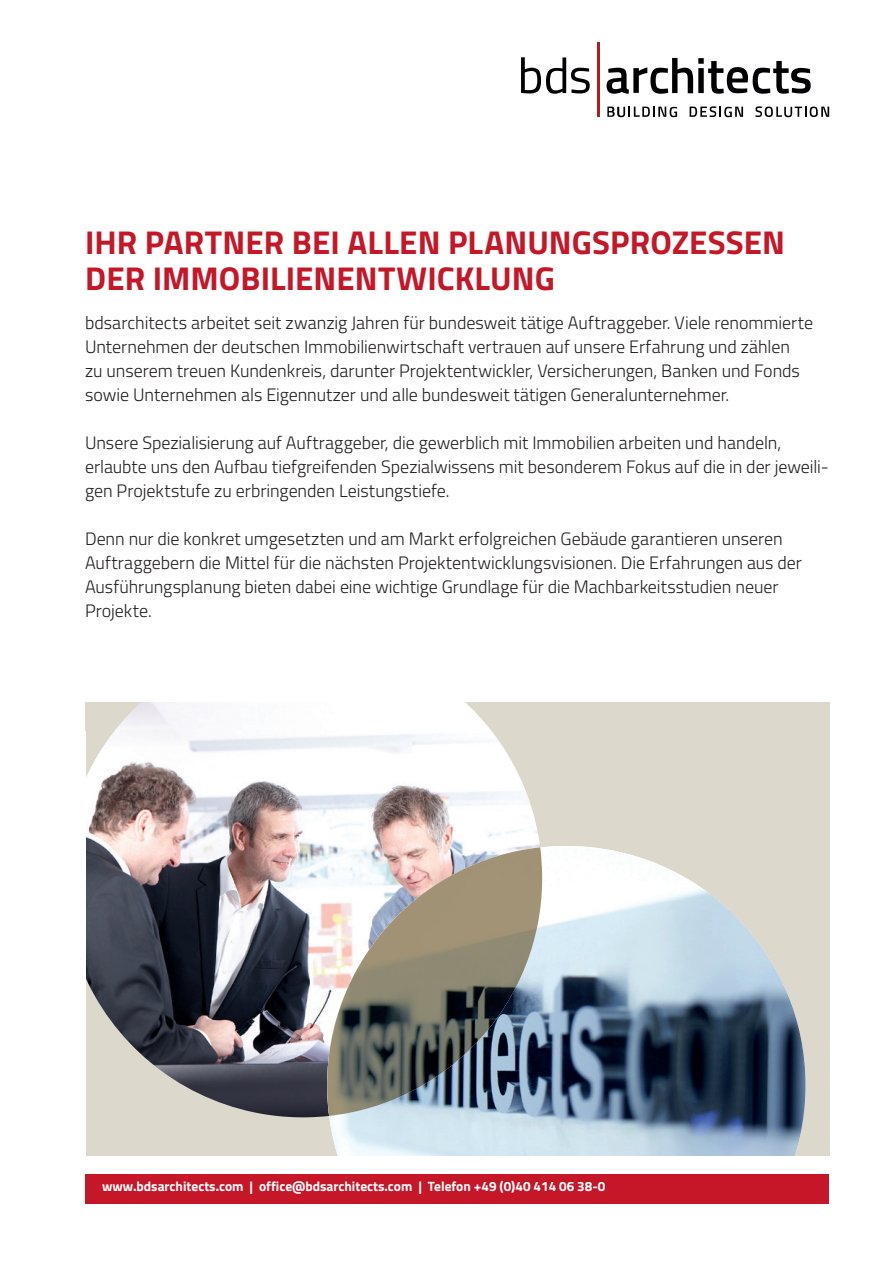
<style>
.page{position:relative;width:893px;height:1263px;background:#fff}
.page>*{position:absolute;margin:0;border:0;box-sizing:border-box;transform-origin:0 0}
.t1{font:700 33px/36px "Titillium";letter-spacing:.005em;color:#c51727}
.t2{font:300 18px/24px "Titillium";letter-spacing:-.005em;color:#231f20}
.t3{font:700 13.5px "Titillium";color:#fff}
</style>
<div class="page">
<svg style="left:86px;top:702px;width:743px;height:454px"></svg>
<img style="left:85px;top:702px;width:107px;height:173px">
<img style="left:327px;top:846px;width:478px;height:310px">
<div style="left:85px;top:1174px;width:743px;height:29px;background:#c51727"></div>
<svg style="left:607px;top:107px;width:70px;height:10px"></svg>
<svg style="left:690px;top:106px;width:53px;height:11px"></svg>
<svg style="left:755px;top:106px;width:74px;height:11px"></svg>
<svg style="left:521px;top:57px;width:69px;height:37px"></svg>
<svg style="left:607px;top:58px;width:204px;height:36px"></svg>
<hr style="left:597px;top:43px;width:2px;height:74px;background:#ad1e29">
<h1 class="t1" style="left:85px;top:223px;width:701px">IHR PARTNER BEI ALLEN PLANUNGSPROZESSEN<br>DER IMMOBILIENENTWICKLUNG</h1>
<p class="t2" style="left:85px;top:310px;width:730px">bdsarchitects arbeitet seit zwanzig Jahren für bundesweit tätige Auftraggeber. Viele renommierte Unternehmen der deutschen Immobilienwirtschaft vertrauen auf unsere Erfahrung und zählen<br>zu unserem treuen Kundenkreis, darunter Projektentwickler, Versicherungen, Banken und Fonds sowie Unternehmen als Eigennutzer und alle bundes weit tätigen Generalunternehmer.</p>
<p class="t2" style="left:85px;top:430px;width:745px">Unsere Spezialisierung auf Auftraggeber, die gewerblich mit Immobilien arbeiten und handeln, erlaubte uns den Aufbau tiefgreifenden Spezialwissens mit besonderem Fokus auf die in der jeweili&shy;gen Projektstufe zu erbringenden Leistungstiefe.</p>
<p class="t2" style="left:85px;top:526px;width:718px">Denn nur die konkret umgesetzten und am Markt erfolgreichen Gebäude garantieren unseren Auftrag gebern die Mittel für die nächsten Projektentwicklungs visionen. Die Erfahrungen aus der Ausführungsplanung bieten dabei eine wichtige Grundlage für die Machbar keitsstudien neuer Projekte.</p>
<p class="t3" style="left:102px;top:1176px;width:505px">www.bdsarchitects.com | office@bdsarchitects.com | Telefon +49 (0)40 414 06 38-0</p>
</div>
